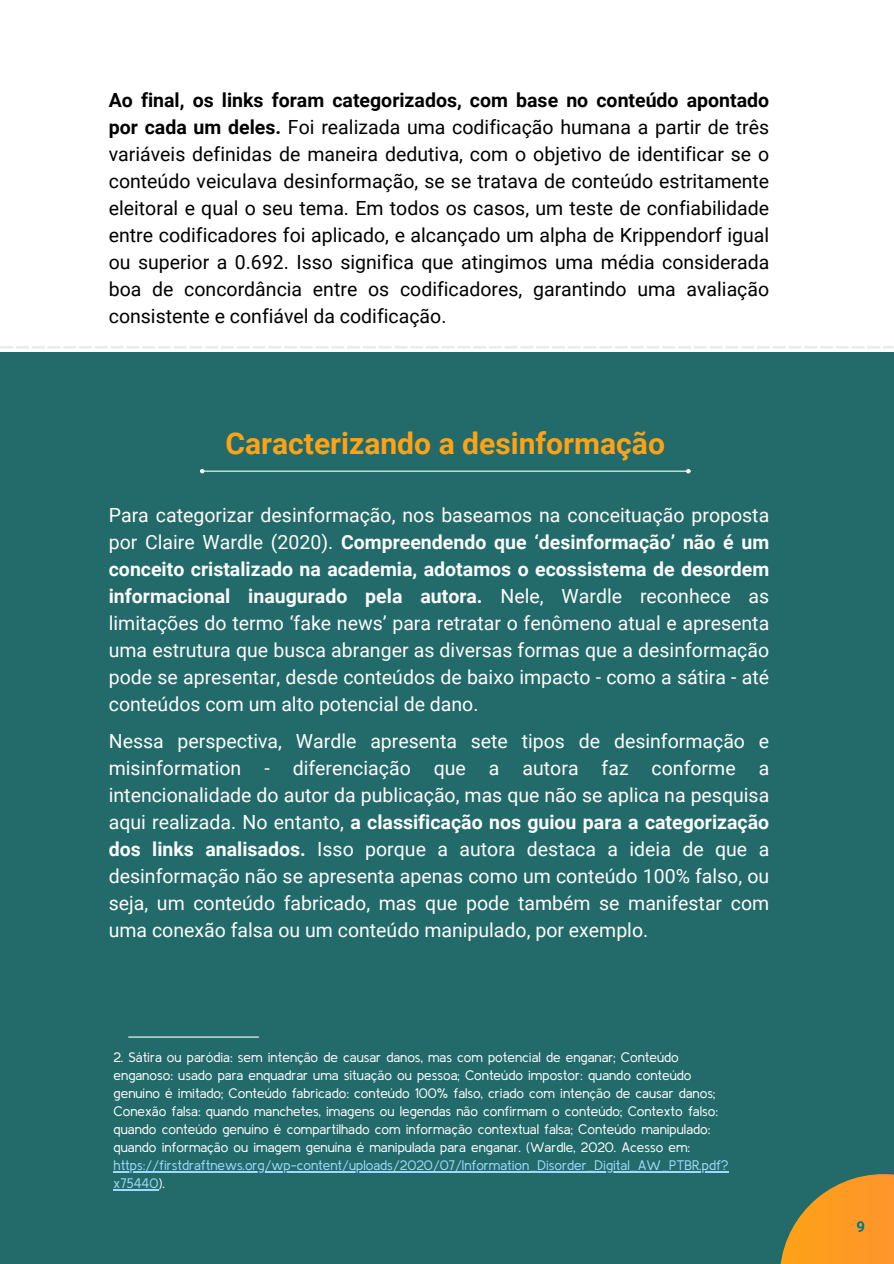
<style>
.page{position:relative;width:894px;height:1264px;background:#fff}
.page>*{position:absolute;margin:0;border:0;box-sizing:border-box;transform-origin:0 0}
.t1{font:700 30px "Roboto";color:#fea216}
.t2{font:19.5px/27px "Roboto";color:#fdfdfd;text-align:justify}
.t3{font:19.5px/27px "Roboto";color:#000;text-align:justify}
.t4{font:700 15px "Roboto";color:#037682}
.t5{font:13.5px/18px "Kulim Park";color:#fff}
.t6{font:13.5px/18px "Kulim Park";color:#9ddcf9}
.s1{font-weight:700}
.s2{color:#fff}
</style>
<div class="page">
<div style="left:0;top:352px;width:893px;height:911px;background:#236a6a"></div>
<hr style="left:204px;top:470px;width:482px;height:2px;background:#fdfdfd">
<svg style="left:200px;top:469px;width:4px;height:4px"></svg>
<svg style="left:685px;top:469px;width:5px;height:4px"></svg>
<hr style="left:114px;top:1170px;width:614px;height:2px;background:#9ddcf9">
<hr style="left:114px;top:1188px;width:45px;height:2px;background:#9ddcf9">
<hr style="left:128px;top:1036px;width:131px;height:1px;background:#fff">
<svg style="left:0;top:346px;width:893px;height:2px"></svg>
<svg style="left:780px;top:1174px;width:113px;height:89px;fill:#fe9827"></svg>
<h1 class="t3" style="left:109px;top:86px;width:661px"><span class="s1">Ao final, os links foram categorizados, com base no conteúdo apontado por cada um deles.</span> Foi realizada uma codificação humana a partir de três variáveis definidas de maneira dedutiva, com o objetivo de identificar se o conteúdo veiculava desinformação, se se tratava de conteúdo estritamente eleitoral e qual o seu tema. Em todos os casos, um teste de confiabilidade entre codificadores foi aplicado, e alcançado um alpha de Krippendorf igual ou superior a 0.692. Isso significa que atingimos uma média considerada boa de concordância entre os codificadores, garantindo uma avaliação consistente e confiável da codificação.</h1>
<h2 class="t1" style="left:225px;top:426px;width:441px">Caracterizando a desinformação</h2>
<p class="t2" style="left:109px;top:502px;width:661px">Para categorizar desinformação, nos baseamos na conceituação proposta por Claire Wardle (2020). <span class="s1">Compreendendo que ‘desinformação’ não é um conceito cristalizado na academia, adotamos o ecossistema de desordem informacional inaugurado pela autora.</span> Nele, Wardle reconhece as limitações do termo ‘fake news’ para retratar o fenômeno atual e apresenta uma estrutura que busca abranger as diversas formas que a desinformação pode se apresentar, desde conteúdos de baixo impacto - como a sátira - até conteúdos com um alto potencial de dano.</p>
<p class="t2" style="left:109px;top:727px;width:661px">Nessa perspectiva, Wardle apresenta sete tipos de desinformação e misinformation - diferenciação que a autora faz conforme a intencionalidade do autor da publicação, mas que não se aplica na pesquisa aqui realizada. No entanto, <span class="s1">a classificação nos guiou para a categorização dos links analisados.</span> Isso porque a autora destaca a ideia de que a desinformação não se apresenta apenas como um conteúdo 100% falso, ou seja, um conteúdo fabricado, mas que pode também se manifestar com uma conexão falsa ou um conteúdo manipulado, por exemplo.</p>
<h2 class="t5" style="left:114px;top:1047px;width:606px">2. Sátira ou paródia: sem intenção de causar danos, mas com potencial de enganar; Conteúdo enganoso: usado para enquadrar uma situação ou pessoa; Conteúdo impostor: quando conteúdo genuíno é imitado; Conteúdo fabricado: conteúdo 100% falso, criado com intenção de causar danos; Conexão falsa: quando manchetes, imagens ou legendas não confirmam o conteúdo; Contexto falso: quando conteúdo genuíno é compartilhado com informação contextual falsa; Conteúdo manipulado: quando informação ou imagem genuína é manipulada para enganar. (Wardle, 2020. Acesso em:</h2>
<h2 class="t6" style="left:114px;top:1155px;width:616px">https://firstdraftnews.org/wp-content/uploads/2020/07/Information_Disorder_Digital_AW_PTBR.pdf? x75440<span class="s2">).</span></h2>
<p class="t4" style="left:856px;top:1218px;width:10px">9</p>
</div>
